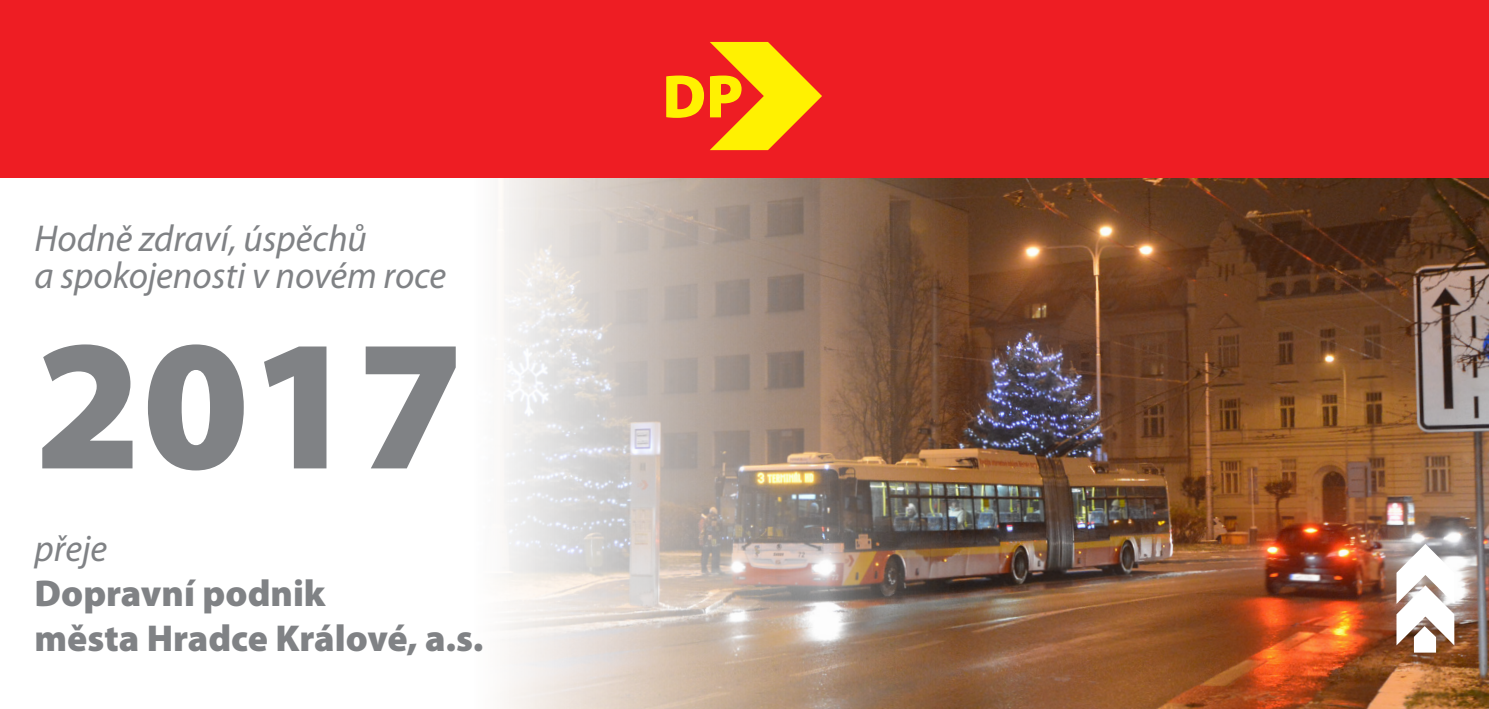
<style>
.page{position:relative;width:1489px;height:709px;background:#fff}
.page>*{position:absolute;margin:0;border:0;box-sizing:border-box;transform-origin:0 0}
.t1{font:900 187.5px "Myriad Pro";color:#808285}
.t2{font:italic 37.5px/37.5px "Myriad Pro";color:#808285}
.t3{font:900 37.5px/45px "Myriad Pro";color:#808285}
</style>
<div class="page">
<img style="left:958px;top:177px;width:530px;height:532px">
<svg style="left:368px;top:177px;width:590px;height:532px"></svg>
<div style="left:0;top:0;width:1488px;height:177px;background:#ee1d23"></div>
<svg style="left:666px;top:42px;width:156px;height:108px"></svg>
<svg style="left:1396px;top:544px;width:58px;height:108px"></svg>
<p class="t2" style="left:35px;top:220px;width:413px">Hodně zdraví, úspěchů<br>a spokojenosti v novém roce</p>
<h1 class="t1" style="left:35px;top:299px;width:431px">2017</h1>
<p class="t2" style="left:35px;top:530px;width:74px">přeje</p>
<p class="t3" style="left:35px;top:571px;width:450px">Dopravní podnik<br>města Hradce Králové, a.s.</p>
</div>
